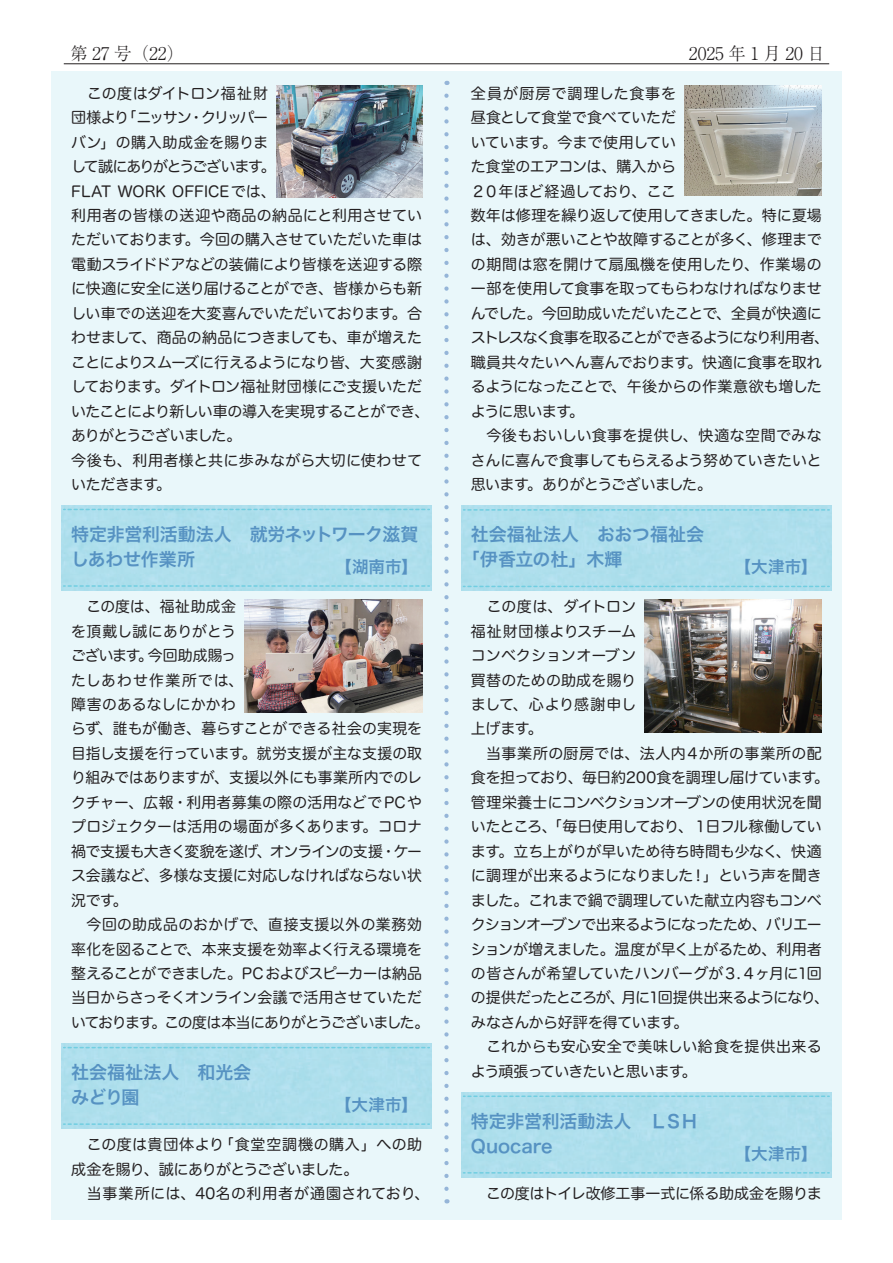
<style>
.page{position:relative;width:893px;height:1263px;background:#fff}
.page>*{position:absolute;margin:0;border:0;box-sizing:border-box;transform-origin:0 0}
.t1{font:18px/24.5px "Hira Kaku Pro W6";letter-spacing:-.01em;color:#5692c2}
.t2{font:300 17.55px "Ryumin Pro";letter-spacing:.25em;color:#231f20}
.t3{font:300 17.55px "Ryumin Pro";color:#231f20}
.t4{font:16.5px "Hira Kaku Pro W6";letter-spacing:.01em;color:#5692c2}
.t5{font:15px/24.5px "Hira Maru Pro W4";letter-spacing:-.015em;color:#231f20}
.t6{font:15px/24.5px "Hira Maru Pro W4";letter-spacing:.02em;color:#231f20}
</style>
<div class="page">
<div style="left:51px;top:71px;width:791px;height:1148px;background:#e9f7fa"></div>
<svg style="left:444px;top:96px;width:5px;height:1107px"></svg>
<div style="left:62px;top:505px;width:369px;height:85px;background:#aedfec"></div>
<svg style="left:64px;top:585px;width:365px;height:2px"></svg>
<svg style="left:64px;top:509px;width:365px;height:1px"></svg>
<div style="left:62px;top:1043px;width:369px;height:85px;background:#aedfec"></div>
<svg style="left:64px;top:1123px;width:365px;height:2px"></svg>
<svg style="left:64px;top:1047px;width:365px;height:1px"></svg>
<div style="left:461px;top:506px;width:370px;height:85px;background:#aedfec"></div>
<svg style="left:463px;top:586px;width:366px;height:1px"></svg>
<svg style="left:463px;top:509px;width:366px;height:2px"></svg>
<div style="left:461px;top:1092px;width:370px;height:85px;background:#aedfec"></div>
<svg style="left:463px;top:1172px;width:366px;height:1px"></svg>
<svg style="left:463px;top:1095px;width:366px;height:2px"></svg>
<img style="left:277px;top:85px;width:145px;height:112px">
<img style="left:244px;top:599px;width:178px;height:113px">
<img style="left:685px;top:85px;width:137px;height:111px">
<img style="left:645px;top:600px;width:177px;height:132px">
<hr style="left:64px;top:63px;width:765px;height:1px;background:#231f20">
<p class="t3" style="left:70px;top:39px;width:116px">第 27 号（22）</p>
<p class="t2" style="left:689px;top:39px;width:138px">2025年1月20日</p>
<p class="t5" style="left:71px;top:80px;width:360px">　この度はダイトロン福祉財<br>団様より「ニッサン・クリッパー<br>バン」の購入助成金を賜りま<br>して誠にありがとうございます。<br>FLAT WORK OFFICEでは、<br>利用者の皆様の送迎や商品の納品にと利用させていただいております。今回の購入させていただいた車は電動スライドドアなどの装備により皆様を送迎する際に快適に安全に送り届けることができ、皆様からも新しい車での送迎を大変喜んでいただいております。合わせまして、商品の納品につきましても、車が増えたことによりスムーズに行えるようになり皆、大変感謝しております。ダイトロン福祉財団様にご支援いただいたことにより新しい車の導入を実現することができ、ありがとうございました。<br>今後も、利用者様と共に歩みながら大切に使わせていただきます。</p>
<p class="t1" style="left:71px;top:521px;width:349px">特定非営利活動法人　就労ネットワーク滋賀しあわせ作業所　</p>
<p class="t4" style="left:336px;top:552px;width:83px">【湖南市】</p>
<p class="t5" style="left:71px;top:593px;width:360px">　この度は、福祉助成金<br>を頂戴し誠にありがとう<br>ございます。今回助成賜っ<br>たしあわせ作業所では、<br>障害のあるなしにかかわ<br>らず、誰もが働き、暮らすことができる社会の実現を目指し支援を行っています。就労支援が主な支援の取り組みではありますが、支援以外にも事業所内でのレクチャー、広報・利用者募集の際の活用などでPCやプロジェクターは活用の場面が多くあります。コロナ禍で支援も大きく変貌を遂げ、オンラインの支援・ケース会議など、多様な支援に対応しなければならない状況です。<br>　今回の助成品のおかげで、直接支援以外の業務効率化を図ることで、本来支援を効率よく行える環境を整えることができました。PC およびスピーカーは納品当日からさっそくオンライン会議で活用させていただいております。この度は本当にありがとうございました。</p>
<p class="t1" style="left:71px;top:1059px;width:182px">社会福祉法人　和光会みどり園</p>
<p class="t4" style="left:335px;top:1090px;width:84px">【大津市】</p>
<p class="t6" style="left:71px;top:1131px;width:360px">　この度は貴団体より「食堂空調機の購入」への助成金を賜り、誠にありがとうございました。<br>　当事業所には、40名の利用者が通園されており、</p>
<p class="t5" style="left:471px;top:80px;width:360px">全員が厨房で調理した食事を<br>昼食として食堂で食べていただ<br>いています。今まで使用してい<br>た食堂のエアコンは、購入から<br>２０年ほど経過しており、ここ<br>数年は修理を繰り返して使用してきました。特に夏場は、効きが悪いことや故障することが多く、修理までの期間は窓を開けて扇風機を使用したり、作業場の一部を使用して食事を取ってもらわなければなりませんでした。今回助成いただいたことで、全員が快適にストレスなく食事を取ることができるようになり利用者、職員共々たいへん喜んでおります。快適に食事を取れるようになったことで、午後からの作業意欲も増したように思います。<br>　今後もおいしい食事を提供し、快適な空間でみなさんに喜んで食事してもらえるよう努めていきたいと思います。ありがとうございました。</p>
<p class="t1" style="left:462px;top:521px;width:244px;text-indent:9px">社会福祉法人　おおつ福祉会「伊香立の杜」木輝</p>
<p class="t4" style="left:735px;top:552px;width:84px">【大津市】</p>
<p class="t5" style="left:471px;top:593px;width:360px">　この度は、ダイトロン<br>福祉財団様よりスチーム<br>コンベクションオーブン<br>買替のための助成を賜り<br>まして、心より感謝申し<br>上げます。<br>　当事業所の厨房では、法人内４か所の事業所の配食を担っており、毎日約200食を調理し届けています。管理栄養士にコンベクションオーブンの使用状況を聞いたところ、「毎日使用しており、１日フル稼働しています。立ち上がりが早いため待ち時間も少なく、快適に調理が出来るようになりました！」という声を聞きました。これまで鍋で調理していた献立内容もコンベクションオーブンで出来るようになったため、バリエーションが増えました。温度が早く上がるため、利用者の皆さんが希望していたハンバーグが３.４ヶ月に1回の提供だったところが、月に1回提供出来るようになり、みなさんから好評を得ています。<br>　これからも安心安全で美味しい給食を提供出来るよう頑張っていきたいと思います。</p>
<p class="t1" style="left:471px;top:1108px;width:229px">特定非営利活動法人　ＬＳＨ<br>Quocare</p>
<p class="t4" style="left:735px;top:1139px;width:84px">【大津市】</p>
<p class="t5" style="left:471px;top:1180px;width:352px">　この度はトイレ改修工事一式に係る助成金を賜りま</p>
</div>
